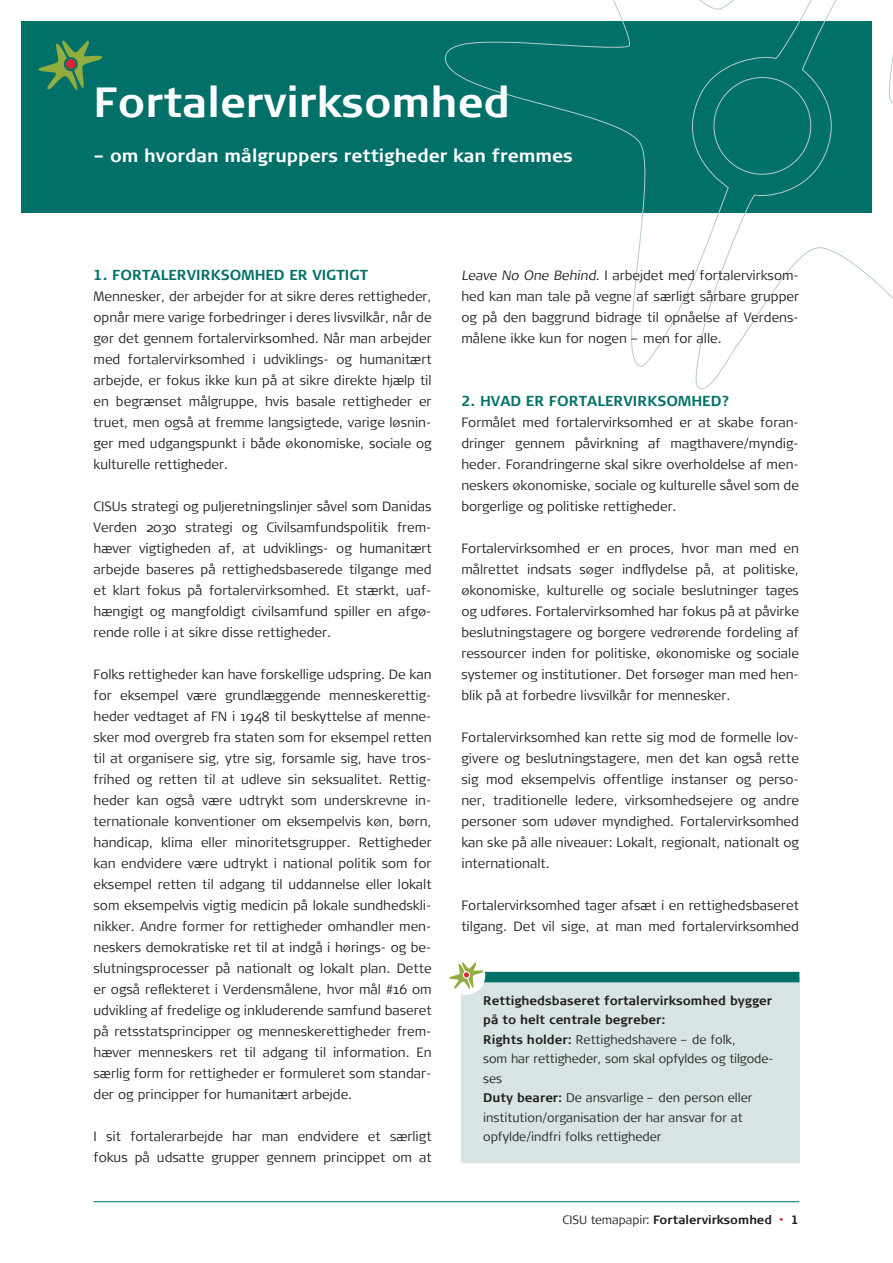
<style>
.page{position:relative;width:893px;height:1263px;background:#fff}
.page>*{position:absolute;margin:0;border:0;box-sizing:border-box;transform-origin:0 0}
.rubrik{font:42px "Signa Bold Column";color:#fff}
.manchet{font:18px "Signa Bold Column";color:#fff}
.mellemrubrik{font:14.4px "Signa Bold Column";color:#007069}
.broed_uden_indryk{font:300 13.35px/21px "Signa Normal";color:#231f20;text-align:justify}
.bokstekst{font:300 12.45px/19.5px "Signa Normal";color:#231f20}
.bokstekst-2{font:12.45px/19.5px "Signa Bold Column";color:#231f20}
.t1{font:12px "Signa Bold Column";color:#231f20}
.s1{font-family:"Signa Bold Column";font-weight:400}
.s2{font-family:"Signa Normal";font-weight:300}
.s3{font-size:7.5px;color:#d01d33}
</style>
<div class="page">
<div style="left:21px;top:21px;width:851px;height:192px;background:#007069"></div>
<svg style="left:445px;top:0;width:409px;height:367px"></svg>
<img style="left:38px;top:40px;width:65px;height:51px">
<div style="left:461px;top:978px;width:338px;height:185px;background:#d8e4e4"></div>
<div style="left:461px;top:972px;width:338px;height:10px;background:#007069"></div>
<div style="left:446px;top:956px;width:39px;height:39px;background:#fff;border-radius:50%"></div>
<img style="left:449px;top:962px;width:34px;height:27px">
<hr style="left:94px;top:1201px;width:705px;height:1px;background:#007069">
<p class="rubrik" style="left:94px;top:77px;width:418px">Fortalervirksomhed</p>
<p class="manchet" style="left:94px;top:145px;width:481px">– om hvordan målgruppers rettigheder kan fremmes</p>
<p class="mellemrubrik" style="left:94px;top:267px;width:276px">1. FORTALERVIRKSOMHED ER VIGTIGT</p>
<p class="broed_uden_indryk" style="left:94px;top:286px;width:340px">Mennesker, der arbejder for at sikre deres rettigheder, opnår mere varige forbedringer i deres livsvilkår, når de gør det gennem fortalervirksomhed. Når man arbejder med fortalervirksomhed i udviklings- og humanitært arbejde, er fokus ikke kun på at sikre direkte hjælp til en begrænset målgruppe, hvis basale rettigheder er truet, men også at fremme langsigtede, varige løsnin&shy;ger med udgangspunkt i både økonomiske, sociale og kulturelle rettigheder.</p>
<p class="broed_uden_indryk" style="left:94px;top:496px;width:340px">CISUs strategi og puljeretningslinjer såvel som Danidas Verden 2030 strategi og Civilsamfundspolitik frem&shy;hæver vigtigheden af, at udviklings- og humanitært arbejde baseres på rettighedsbaserede tilgange med et klart fokus på fortalervirksomhed. Et stærkt, uaf&shy;hængigt og mangfoldigt civilsamfund spiller en afgø&shy;rende rolle i at sikre disse rettigheder.</p>
<p class="broed_uden_indryk" style="left:94px;top:664px;width:340px">Folks rettigheder kan have forskellige udspring. De kan for eksempel være grundlæggende menneskerettig&shy;heder vedtaget af FN i 1948 til beskyttelse af menne&shy;sker mod overgreb fra staten som for eksempel retten til at organisere sig, ytre sig, forsamle sig, have tros&shy;frihed og retten til at udleve sin seksualitet. Rettig&shy;heder kan også være udtrykt som underskrevne in&shy;ternationale konventioner om eksempelvis køn, børn, handicap, klima eller minoritetsgrupper. Rettigheder kan endvidere være udtrykt i national politik som for eksempel retten til adgang til uddannelse eller lokalt som eksempelvis vigtig medicin på lokale sundhedskli&shy;nikker. Andre former for rettigheder omhandler men&shy;neskers demokratiske ret til at indgå i hørings- og be&shy;slutningsprocesser på nationalt og lokalt plan. Dette er også reflekteret i Verdensmålene, hvor mål #16 om udvikling af fredelige og inkluderende samfund baseret på retsstatsprincipper og menneskerettigheder frem&shy;hæver menneskers ret til adgang til information. En særlig form for rettigheder er formuleret som standar&shy;der og principper for humanitært arbejde.</p>
<p class="broed_uden_indryk" style="left:94px;top:1126px;width:340px">I sit fortalerarbejde har man endvidere et særligt fokus på udsatte grupper gennem princippet om at</p>
<p class="broed_uden_indryk" style="left:461px;top:265px;width:339px">Leave No One Behind. I arbejdet med fortalervirksom&shy;hed kan man tale på vegne af særligt sårbare grupper og på den baggrund bidrage til opnåelse af Verdens&shy;målene ikke kun for nogen – men for alle.</p>
<p class="mellemrubrik" style="left:461px;top:393px;width:270px">2. HVAD ER FORTALERVIRKSOMHED?</p>
<p class="broed_uden_indryk" style="left:461px;top:412px;width:339px">Formålet med fortalervirksomhed er at skabe foran&shy;dringer gennem påvirkning af magthavere/myndig&shy;heder. Forandringerne skal sikre overholdelse af men&shy;neskers økonomiske, sociale og kulturelle såvel som de borgerlige og politiske rettigheder.</p>
<p class="broed_uden_indryk" style="left:461px;top:538px;width:339px">Fortalervirksomhed er en proces, hvor man med en målrettet indsats søger indflydelse på, at politiske, økonomiske, kulturelle og sociale beslutninger tages og udføres. Fortalervirksomhed har fokus på at påvirke beslutningstagere og borgere vedrørende fordeling af ressourcer inden for politiske, økonomiske og sociale systemer og institutioner. Det forsøger man med hen&shy;blik på at forbedre livsvilkår for mennesker.</p>
<p class="broed_uden_indryk" style="left:461px;top:727px;width:339px">Fortalervirksomhed kan rette sig mod de formelle lov&shy;givere og beslutningstagere, men det kan også rette sig mod eksempelvis offentlige instanser og perso&shy;ner, traditionelle ledere, virksomhedsejere og andre personer som udøver myndighed. Fortalervirksomhed kan ske på alle niveauer: Lokalt, regionalt, nationalt og internationalt.</p>
<p class="broed_uden_indryk" style="left:461px;top:895px;width:339px">Fortalervirksomhed tager afsæt i en rettighedsbaseret tilgang. Det vil sige, at man med fortalervirksomhed</p>
<p class="bokstekst-2" style="left:483px;top:990px;width:291px">Rettighedsbaseret fortalervirksomhed bygger på to helt centrale begreber:</p>
<p class="bokstekst" style="left:483px;top:1030px;width:292px"><span class="s1">Rights holder:</span> Rettighedshavere – de folk,<br>som har rettigheder, som skal opfyldes og tilgode&shy;ses</p>
<p class="bokstekst" style="left:483px;top:1088px;width:271px"><span class="s1">Duty bearer:</span> De ansvarlige – den person eller institution/organisation der har ansvar for at opfylde/indfri folks rettigheder</p>
<p class="t1" style="left:562px;top:1212px;width:238px"><span class="s2">CISU temapapir:</span> Fortalervirksomhed <span class="s3">•</span> 1</p>
</div>
